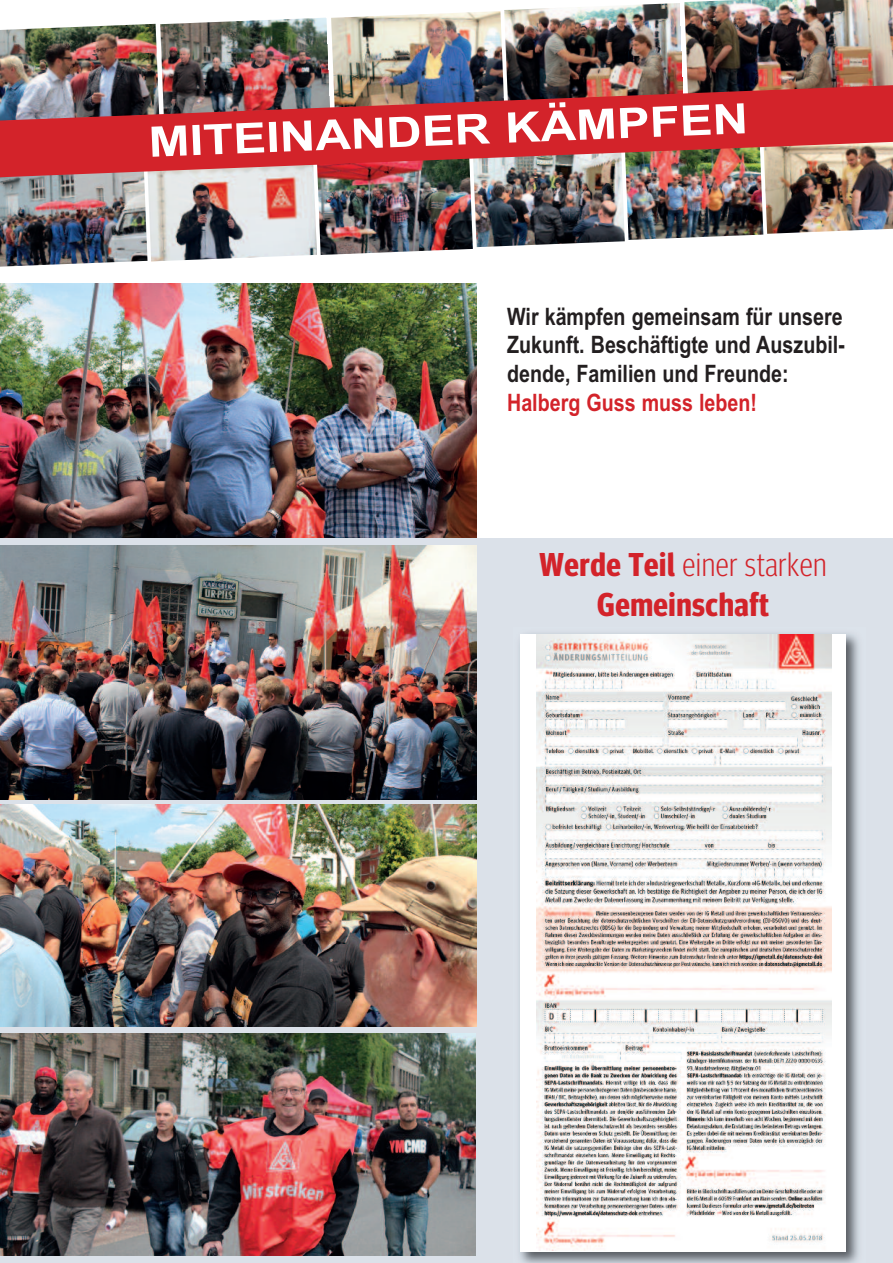
<style>
.page{position:relative;width:893px;height:1263px;background:#fff}
.page>*{position:absolute;margin:0;border:0;box-sizing:border-box;transform-origin:0 0}
.t1{font:700 42px "Arial Narrow";color:#fff;scale:1.43 1}
.t2{font:700 33px/39.6px "Meta Headline Cond OT";letter-spacing:.015em;color:#d3232a;text-align:center}
.t3{font:700 24px/28.8px "Arial Narrow";color:#231f20;text-align:justify}
.t4{font:700 24px "Arial Narrow";color:#d3232a}
.s1{font-weight:300}
</style>
<div class="page">
<img style="left:160px;top:18px;width:169px;height:67px">
<div style="left:0;top:538px;width:893px;height:725px;background:#dbe1e9"></div>
<img style="left:0;top:178px;width:148px;height:89px">
<img style="left:148px;top:178px;width:169px;height:83px">
<img style="left:317px;top:178px;width:156px;height:77px">
<img style="left:474px;top:178px;width:151px;height:69px">
<img style="left:626px;top:178px;width:137px;height:61px">
<img style="left:763px;top:178px;width:130px;height:56px">
<img style="left:0;top:24px;width:158px;height:61px">
<img style="left:331px;top:11px;width:173px;height:74px">
<img style="left:504px;top:3px;width:179px;height:82px">
<img style="left:684px;top:0;width:209px;height:85px">
<img style="left:0;top:85px;width:893px;height:93px">
<img style="left:513px;top:628px;width:353px;height:635px">
<div style="left:520px;top:634px;width:326px;height:618px;background:#fff"></div>
<img style="left:536px;top:635px;width:295px;height:615px">
<img style="left:0;top:545px;width:476px;height:255px">
<img style="left:0;top:804px;width:476px;height:223px">
<img style="left:0;top:1033px;width:476px;height:222px">
<img style="left:0;top:283px;width:476px;height:255px">
<h1 class="t1" style="left:148px;top:117px;width:421px;rotate:-2deg">MITEINANDER KÄMPFEN</h1>
<p class="t3" style="left:507px;top:302px;width:339px">Wir kämpfen gemeinsam für unsere Zukunft. Beschäftigte und Auszubil&shy;dende, Familien und Freunde:</p>
<p class="t4" style="left:507px;top:389px;width:251px">Halberg Guss muss leben!</p>
<h2 class="t2" style="left:539px;top:548px;width:289px">Werde Teil <span class="s1">einer starken<br></span>Gemeinschaft</h2>
</div>
